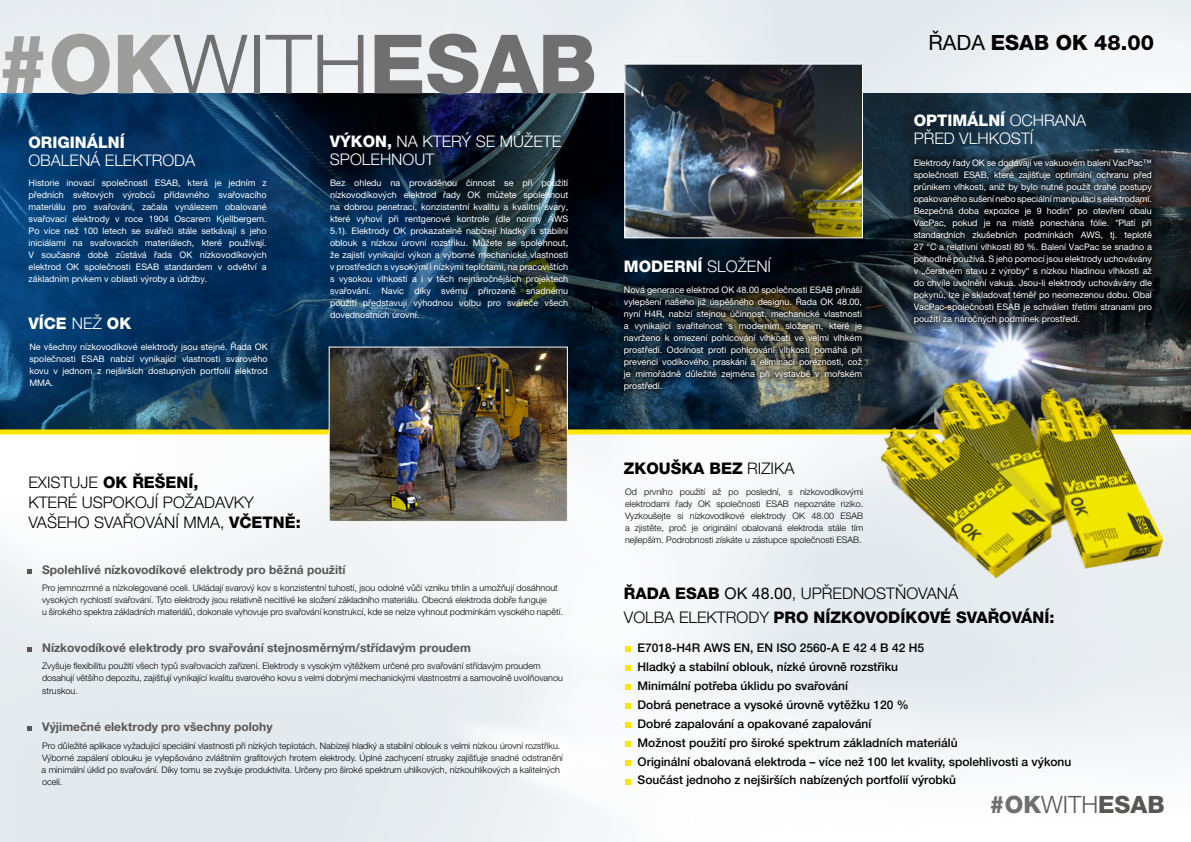
<style>
.page{position:relative;width:1191px;height:842px;background:#fff}
.page>*{position:absolute;margin:0;border:0;box-sizing:border-box;transform-origin:0 0}
.t1{font:300 82px "Helvetica Neue LT Pro";color:#706f6f}
.t2{font:300 23.9px "Helvetica Neue LT Pro";color:#575756}
.t3{font:800 21px "Helvetica Neue LT Pro";color:#000}
.t4{font:800 16px/23.6px "Helvetica Neue LT Pro";color:#000}
.t5{font:300 16px/18px "Helvetica Neue LT Pro";color:#fff}
.t6{font:300 16px/20px "Helvetica Neue LT Pro";color:#000}
.t7{font:800 16px "Helvetica Neue LT Pro";color:#fff}
.t8{font:500 12px/18.9px "Helvetica Neue LT Pro";color:#000}
.t9{font:700 12px "Helvetica Neue LT Pro";color:#575756}
.t10{font:9px/12px "Helvetica Neue LT Pro";color:#fff;text-align:justify}
.t11{font:300 9px/12px "Helvetica Neue LT Pro";color:#000}
.s1{font-weight:800;color:#9d9d9c}
.s2{font-weight:800}
.s3{font-weight:400}
.s4{font-weight:300}
.s5{font-weight:800;color:#706f6f}
</style>
<div class="page">
<img style="left:0;top:0;width:1191px;height:842px">
<img style="left:1061px;top:94px;width:130px;height:335px">
<svg style="left:0;top:94px;width:1061px;height:335px;background:#103150"></svg>
<div style="left:0;top:429px;width:1191px;height:5px;background:#ffe600"></div>
<img style="left:331px;top:349px;width:234px;height:171px">
<div style="left:329px;top:347px;width:238px;height:175px;border:1px solid #fff"></div>
<svg style="left:619px;top:281px;width:249px;height:115px;background:#1f2a2e"></svg>
<svg style="left:907px;top:153px;width:250px;height:175px;background:#121a20"></svg>
<svg style="left:625px;top:646px;width:6px;height:6px"></svg>
<svg style="left:625px;top:665px;width:6px;height:6px"></svg>
<svg style="left:625px;top:684px;width:6px;height:6px"></svg>
<svg style="left:625px;top:703px;width:6px;height:6px"></svg>
<svg style="left:625px;top:722px;width:6px;height:6px"></svg>
<svg style="left:625px;top:741px;width:6px;height:6px"></svg>
<svg style="left:625px;top:760px;width:6px;height:5px"></svg>
<svg style="left:625px;top:779px;width:6px;height:5px"></svg>
<img style="left:626px;top:66px;width:234px;height:170px">
<svg style="left:27px;top:569px;width:5px;height:5px"></svg>
<svg style="left:27px;top:647px;width:5px;height:5px"></svg>
<svg style="left:27px;top:726px;width:5px;height:5px"></svg>
<img style="left:873px;top:372px;width:304px;height:226px">
<h1 class="t1" style="left:-3px;top:14px;width:601px"><span class="s1">#OK</span>WITH<span class="s2">ESAB</span></h1>
<h3 class="t3" style="left:928px;top:30px;width:227px"><span class="s3">ŘADA</span> ESAB OK 48.00</h3>
<h3 class="t7" style="left:28px;top:132px;width:98px">ORIGINÁLNÍ</h3>
<h3 class="t5" style="left:28px;top:150px;width:168px">OBALENÁ ELEKTRODA</h3>
<p class="t10" style="left:29px;top:177px;width:240px">Historie inovací společnosti ESAB, která je jedním z předních světových výrobců přídavného svařovacího materiálu pro svařování, začala vynálezem obalované svařovací elektrody v roce 1904 Oscarem Kjellbergem.<br>Po více než 100 letech se svářeči stále setkávají s jeho iniciálami na svařovacích materiálech, které používají.<br>V současné době zůstává řada OK nízkovodíkových elektrod OK společnosti ESAB standardem v odvětví a základním prvkem v oblasti výroby a údržby.</p>
<h3 class="t7" style="left:28px;top:314px;width:104px">VÍCE <span class="s4">NEŽ</span> OK</h3>
<p class="t10" style="left:29px;top:341px;width:240px">Ne všechny nízkovodíkové elektrody jsou stejné. Řada OK společnosti ESAB nabízí vynikající vlastnosti svarového kovu v jednom z nejširších dostupných portfolií elektrod MMA.</p>
<h3 class="t5" style="left:330px;top:132px;width:233px"><span class="s2">VÝKON,</span> NA KTERÝ SE MŮŽETE<br>SPOLEHNOUT</h3>
<p class="t10" style="left:330px;top:176px;width:240px">Bez ohledu na prováděnou činnost se při použití nízkovodíkových elektrod řady OK můžete spolehnout na dobrou penetraci, konzistentní kvalitu a kvalitní svary, které vyhoví při rentgenové kontrole (dle normy AWS 5.1). Elektrody OK prokazatelně nabízejí hladký a stabilní oblouk s nízkou úrovní rozstřiku. Můžete se spolehnout, že zajistí vynikající výkon a výborné mechanické vlastnosti v prostředích s vysokými i nízkými teplotami, na pracovištích s vysokou vlhkostí a i v těch nejnáročnějších projektech svařování. Navíc díky svému přirozeně snadnému použití představují výhodnou volbu pro svářeče všech dovednostních úrovní.</p>
<h3 class="t6" style="left:28px;top:472px;width:274px">EXISTUJE <span class="s2">OK ŘEŠENÍ,<br></span>KTERÉ USPOKOJÍ POŽADAVKY<br>VAŠEHO SVAŘOVÁNÍ MMA, <span class="s2">VČETNĚ:</span></h3>
<h3 class="t9" style="left:42px;top:563px;width:305px">Spolehlivé nízkovodíkové elektrody pro běžná použití</h3>
<p class="t11" style="left:42px;top:582px;width:522px">Pro jemnozrnné a nízkolegované oceli. Ukládají svarový kov s konzistentní tuhostí, jsou odolné vůči vzniku trhlin a umožňují dosáhnout vysokých rychlostí svařování. Tyto elektrody jsou relativně necitlivé ke složení základního materiálu. Obecná elektroda dobře funguje<br>u širokého spektra základních materiálů, dokonale vyhovuje pro svařování konstrukcí, kde se nelze vyhnout podmínkám vysokého napětí.</p>
<h3 class="t9" style="left:42px;top:641px;width:430px">Nízkovodíkové elektrody pro svařování stejnosměrným/střídavým proudem</h3>
<p class="t11" style="left:42px;top:660px;width:522px">Zvyšuje flexibilitu použití všech typů svařovacích zařízení. Elektrody s vysokým výtěžkem určené pro svařování střídavým proudem dosahují většího depozitu, zajišťují vynikající kvalitu svarového kovu s velmi dobrými mechanickými vlastnostmi a samovolně uvolňovanou</p>
<p class="t11" style="left:42px;top:685px;width:37px">struskou.</p>
<h3 class="t9" style="left:42px;top:720px;width:232px">Výjimečné elektrody pro všechny polohy</h3>
<p class="t11" style="left:42px;top:740px;width:523px">Pro důležité aplikace vyžadující speciální vlastnosti při nízkých teplotách. Nabízejí hladký a stabilní oblouk s velmi nízkou úrovní rozstřiku.<br>Výborné zapálení oblouku je vylepšováno zvláštním grafitových hrotem elektrody. Úplné zachycení strusky zajišťuje snadné odstranění a minimální úklid po svařování. Díky tomu se zvyšuje produktivita. Určeny pro široké spektrum uhlíkových, nízkouhlíkových a kalitelných ocelí.</p>
<h3 class="t7" style="left:624px;top:257px;width:149px">MODERNÍ <span class="s4">SLOŽENÍ</span></h3>
<p class="t10" style="left:624px;top:284px;width:240px">Nová generace elektrod OK 48.00 společnosti ESAB přináší vylepšení našeho již úspěšného designu. Řada OK 48.00, nyní H4R, nabízí stejnou účinnost, mechanické vlastnosti a vynikající svařitelnost s moderním složením, které je navrženo k omezení pohlcování vlhkosti ve velmi vlhkém prostředí. Odolnost proti pohlcování vlhkosti pomáhá při prevenci vodíkového praskání a eliminaci poréznosti, což je mimořádně důležité zejména při výstavbě v mořském prostředí.</p>
<h3 class="t4" style="left:624px;top:456px;width:172px">ZKOUŠKA BEZ <span class="s4">RIZIKA</span></h3>
<p class="t11" style="left:625px;top:486px;width:240px;text-align:justify">Od prvního použití až po poslední, s nízkovodíkovými elektrodami řady OK společnosti ESAB nepoznáte riziko.<br>Vyzkoušejte si nízkovodíkové elektrody OK 48.00 ESAB a zjistěte, proč je originální obalovaná elektroda stále tím nejlepším. Podrobnosti získáte u zástupce společnosti ESAB.</p>
<h3 class="t5" style="left:913px;top:110px;width:174px"><span class="s2">OPTIMÁLNÍ</span> OCHRANA<br>PŘED VLHKOSTÍ</h3>
<p class="t10" style="left:913px;top:156px;width:240px">Elektrody řady OK se dodávají ve vakuovém balení VacPac™ společnosti ESAB, které zajišťuje optimální ochranu před průnikem vlhkosti, aniž by bylo nutné použít drahé postupy opakovaného sušení nebo speciální manipulaci s elektrodami.<br>Bezpečná doba expozice je 9 hodin* po otevření obalu VacPac, pokud je na místě ponechána fólie. *Platí při standardních zkušebních podmínkách AWS, tj. teplotě 27 °C a relativní vlhkosti 80 %. Balení VacPac se snadno a pohodlně používá. S jeho pomocí jsou elektrody uchovávány v „čerstvém stavu z výroby“ s nízkou hladinou vlhkosti až do chvíle uvolnění vakua. Jsou-li elektrody uchovávány dle pokynů, lze je skladovat téměř po neomezenou dobu. Obal VacPac společnosti ESAB je schválen třetími stranami pro použití za náročných podmínek prostředí.</p>
<h3 class="t4" style="left:624px;top:581px;width:432px">ŘADA ESAB <span class="s3">OK 48.00</span><span class="s4">, UPŘEDNOSTŇOVANÁ<br>VOLBA ELEKTRODY</span> PRO NÍZKOVODÍKOVÉ SVAŘOVÁNÍ:</h3>
<p class="t8" style="left:637px;top:638px;width:435px">E7018-H4R AWS EN, EN ISO 2560-A E 42 4 B 42 H5<br>Hladký a stabilní oblouk, nízké úrovně rozstřiku<br>Minimální potřeba úklidu po svařování<br>Dobrá penetrace a vysoké úrovně vytěžku 120 %<br>Dobré zapalování a opakované zapalování<br>Možnost použití pro široké spektrum základních materiálů<br>Originální obalovaná elektroda – více než 100 let kvality, spolehlivosti a výkonu Součást jednoho z nejširších nabízených portfolií výrobků</p>
<h2 class="t2" style="left:989px;top:790px;width:176px"><span class="s5">#OK</span>WITH<span class="s2">ESAB</span></h2>
</div>
